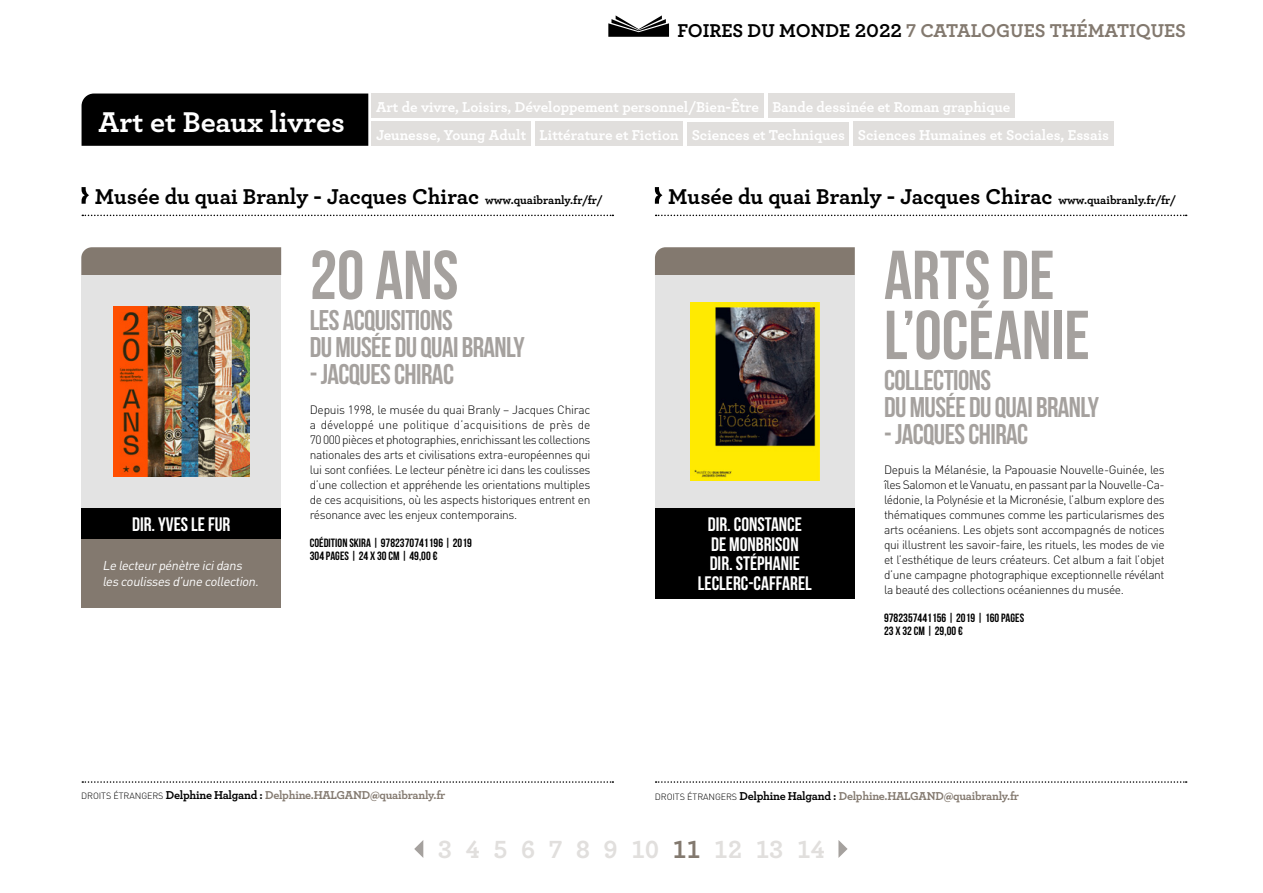
<style>
.page{position:relative;width:1263px;height:893px;background:#fff}
.page>*{position:absolute;margin:0;border:0;box-sizing:border-box;transform-origin:0 0}
.TITRE_LANGUE_2_ligne{font:69px/60px "Bebas Neue";color:#a5a19e}
.t1{font:700 30px "Archer";color:#fff}
.SOUS_TITRE{font:28.5px/27px "Bebas Neue";letter-spacing:-.02em;color:#a5a19e}
.PAGINATION{font:700 26.1px "Archer";color:#e1dfdd}
.Nom_collection{font:700 22.5px "Archer";color:#000}
.PRENOM_NOM_AUTEUR_S{font:19.5px/19.5px "Bebas Neue";color:#fff}
.t2{font:700 19.5px "Archer";color:#83796f}
.Thématiques_lien_ver{font:700 15px "Archer";color:#fff}
.Phrase_d_accroche{font:italic 12.75px/15.8px "DIN Pro";color:#fff}
.Texte{font:300 12px/15px "DIN Pro";letter-spacing:-.03em;color:#000;text-align:justify}
.nom_contact_mail{font:700 12px "Archer";letter-spacing:-.02em;color:#83796f}
.LIGNE_MARQUE_EAN_ANN{font:12px/12.8px "Bebas Neue";letter-spacing:.005em;color:#000}
.s1{color:#000}
.s2{font-size:12px}
.s3{font-family:"DIN Pro";font-weight:300;font-size:9px;color:#000}
.s4{color:#83796f}
</style>
<div class="page">
<svg style="left:82px;top:215px;width:531px;height:1px"></svg>
<svg style="left:656px;top:215px;width:531px;height:1px"></svg>
<svg style="left:608px;top:15px;width:61px;height:22px"></svg>
<svg style="left:82px;top:781px;width:531px;height:2px"></svg>
<svg style="left:656px;top:781px;width:531px;height:2px"></svg>
<svg style="left:82px;top:187px;width:7px;height:17px"></svg>
<svg style="left:414px;top:840px;width:9px;height:18px"></svg>
<svg style="left:838px;top:840px;width:9px;height:18px"></svg>
<svg style="left:655px;top:187px;width:8px;height:17px"></svg>
<div style="left:655px;top:247px;width:200px;height:28px;background:#83796f"></div>
<div style="left:655px;top:275px;width:200px;height:233px;background:#e3e3e3"></div>
<img style="left:691px;top:302px;width:128px;height:179px">
<div style="left:655px;top:508px;width:200px;height:90px;background:#000"></div>
<div style="left:81px;top:247px;width:200px;height:28px;background:#83796f"></div>
<div style="left:81px;top:275px;width:200px;height:233px;background:#e3e3e3"></div>
<img style="left:113px;top:307px;width:136px;height:170px">
<div style="left:81px;top:508px;width:200px;height:32px;background:#000"></div>
<div style="left:81px;top:539px;width:200px;height:68px;background:#83796f"></div>
<div style="left:82px;top:94px;width:286px;height:52px;background:#000"></div>
<div style="left:372px;top:94px;width:392px;height:24px;background:#e1dfdd"></div>
<div style="left:768px;top:94px;width:247px;height:24px;background:#e1dfdd"></div>
<div style="left:372px;top:122px;width:159px;height:24px;background:#e1dfdd"></div>
<div style="left:535px;top:122px;width:148px;height:24px;background:#e1dfdd"></div>
<div style="left:687px;top:122px;width:162px;height:24px;background:#e1dfdd"></div>
<div style="left:853px;top:122px;width:260px;height:24px;background:#e1dfdd"></div>
<p class="t1" style="left:98px;top:98px;width:248px">Art et Beaux livres</p>
<p class="t2" style="left:678px;top:15px;width:510px"><span class="s1">FOIRES DU MONDE 2022</span> 7 CATALOGUES THÉMATIQUES</p>
<p class="Thématiques_lien_ver" style="left:376px;top:95px;width:385px">Art de vivre, Loisirs, Développement personnel/Bien-Être</p>
<p class="Thématiques_lien_ver" style="left:772px;top:95px;width:239px">Bande dessinée et Roman graphique</p>
<p class="Thématiques_lien_ver" style="left:376px;top:123px;width:152px">Jeunesse, Young Adult</p>
<p class="Thématiques_lien_ver" style="left:540px;top:123px;width:141px">Littérature et Fiction</p>
<p class="Thématiques_lien_ver" style="left:692px;top:123px;width:155px">Sciences et Techniques</p>
<p class="Thématiques_lien_ver" style="left:858px;top:123px;width:253px">Sciences Humaines et Sociales, Essais</p>
<p class="Nom_collection" style="left:95px;top:178px;width:509px">Musée du quai Branly - Jacques Chirac <span class="s2">www.quaibranly.fr/fr/</span></p>
<p class="PRENOM_NOM_AUTEUR_S" style="left:132px;top:514px;width:100px">DIR. YVES LE FUR</p>
<p class="Phrase_d_accroche" style="left:103px;top:557px;width:160px">Le lecteurpénètre icidans lescoulissesd’une collection.</p>
<p class="TITRE_LANGUE_2_ligne" style="left:310px;top:244px;width:150px">20 ANS</p>
<p class="SOUS_TITRE" style="left:310px;top:307px;width:217px">LES ACQUISITIONS<br>DU MUSÉE DU QUAI BRANLY</p>
<p class="SOUS_TITRE" style="left:310px;top:361px;width:146px">- JACQUES CHIRAC</p>
<p class="Texte" style="left:310px;top:402px;width:282px">Depuis 1998, le musée du quai Branly – Jacques Chirac a développé une politique d’acquisitions de près de 70 000 pièces et photographies, enrichissant les collections nationales des arts et civilisations extra-européennes qui lui sont confiées. Le lecteur pénètre ici dans les coulisses d’une collection et appréhende les orientations multiples de ces acquisitions, où les aspects historiques entrent en résonance avec les enjeux contemporains.</p>
<p class="LIGNE_MARQUE_EAN_ANN" style="left:310px;top:536px;width:164px">COÉDITION SKIRA | 9782370741196 | 2019<br>304 PAGES | 24 X 30 CM | 49,00 €</p>
<p class="Nom_collection" style="left:668px;top:178px;width:509px">Musée du quai Branly - Jacques Chirac <span class="s2">www.quaibranly.fr/fr/</span></p>
<p class="PRENOM_NOM_AUTEUR_S" style="left:708px;top:514px;width:96px">DIR. CONSTANCE<br>DE MONBRISON</p>
<p class="PRENOM_NOM_AUTEUR_S" style="left:698px;top:553px;width:115px;text-align:center">DIR. STÉPHANIE<br>LECLERC-CAFFAREL</p>
<p class="TITRE_LANGUE_2_ligne" style="left:884px;top:244px;width:207px">ARTS DE<br>L’OCÉANIE</p>
<p class="SOUS_TITRE" style="left:884px;top:367px;width:217px">COLLECTIONS<br>DU MUSÉE DU QUAI BRANLY</p>
<p class="SOUS_TITRE" style="left:884px;top:421px;width:146px">- JACQUES CHIRAC</p>
<p class="Texte" style="left:884px;top:462px;width:282px">Depuis la Mélanésie, la Papouasie Nouvelle-Guinée, les îles Salomon et le Vanuatu, en passant par la Nouvelle-Ca&shy;lédonie, la Polynésie et la Micronésie, l’album explore des thématiques communes comme les particularismes des arts océaniens. Les objets sont accompagnés de notices qui illustrent les savoir-faire, les rituels, les modes de vie et l’esthétique de leurs créateurs. Cet album a fait l’objet d’une campagne photographique exceptionnelle révélant la beauté des collections océaniennes du musée.</p>
<p class="LIGNE_MARQUE_EAN_ANN" style="left:884px;top:611px;width:142px">9782357441156 | 2019 | 160 PAGES<br>23 X 32 CM | 29,00 €</p>
<p class="nom_contact_mail" style="left:81px;top:786px;width:366px"><span class="s3">DROITS ÉTRANGERS</span> <span class="s1">Delphine Halgand :</span> Delphine.HALGAND@quaibranly.fr</p>
<p class="nom_contact_mail" style="left:655px;top:787px;width:366px"><span class="s3">DROITS ÉTRANGERS</span> <span class="s1">Delphine Halgand :</span> Delphine.HALGAND@quaibranly.fr</p>
<p class="PAGINATION" style="left:438px;top:829px;width:388px">3 4 5 6 7 8 9 10 <span class="s4">11</span> 12 13 14</p>
</div>
